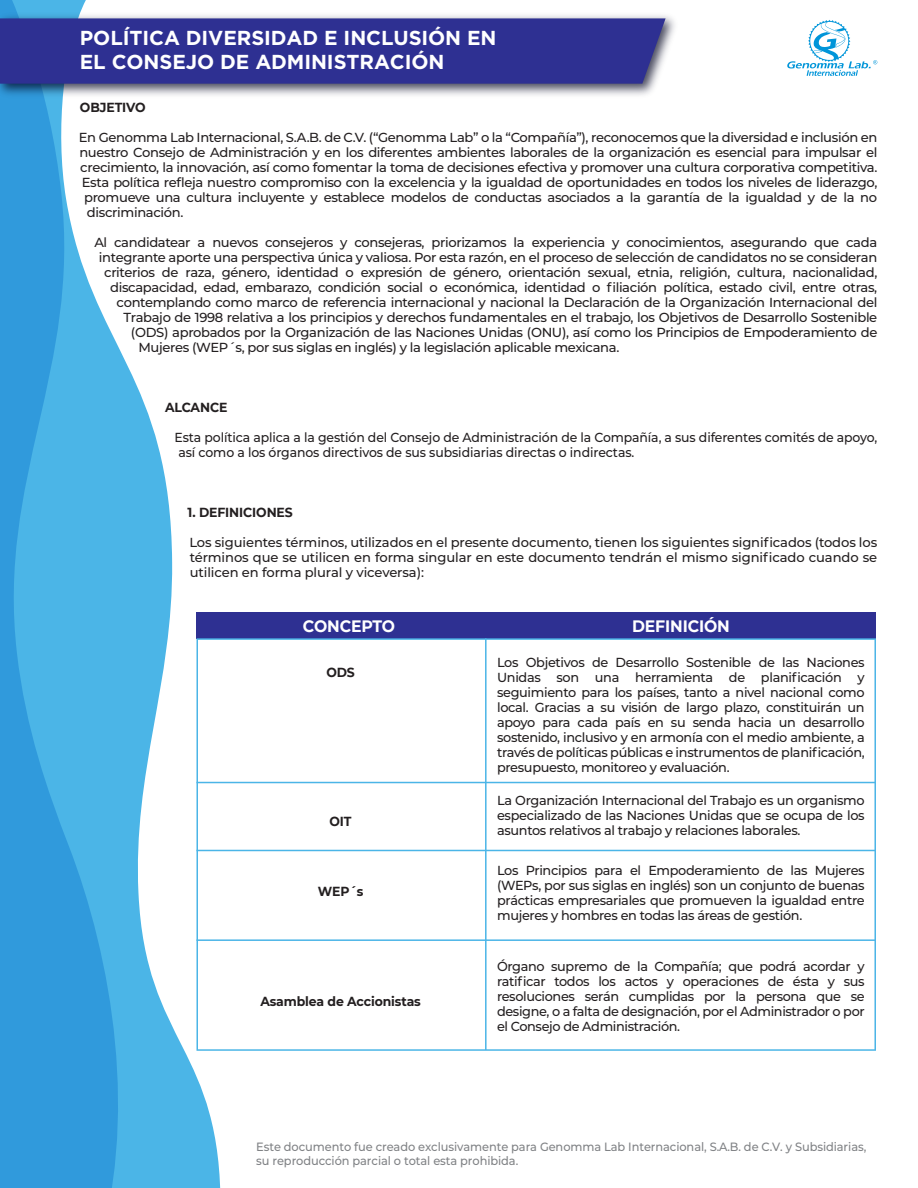
<style>
.page{position:relative;width:918px;height:1188px;background:#fff}
.page>*{position:absolute;margin:0;border:0;box-sizing:border-box;transform-origin:0 0}
.t1{font:700 20.25px/24.3px "Gotham";letter-spacing:-.005em;color:#fff}
.t2{font:700 16.5px "Montserrat";letter-spacing:-.01em;color:#fff;scale:.95 1}
.t3{font:500 13.05px/15px "Montserrat";letter-spacing:-.025em;color:#231f20;text-align:justify}
.t4{font:500 13.05px/15px "Montserrat";letter-spacing:-.025em;color:#231f20;scale:.95 1}
.t5{font:700 13.05px "Montserrat";letter-spacing:-.01em;color:#231f20;scale:.95 1}
.t6{font:500 12px/13.6px "Montserrat";letter-spacing:-.005em;color:#808285;scale:.95 1}
</style>
<div class="page">
<svg style="left:118px;top:346px;width:103px;height:842px"></svg>
<svg style="left:0;top:0;width:118px;height:1188px;background:#4bace3"></svg>
<img style="left:0;top:10px;width:675px;height:91px">
<div style="left:0;top:18px;width:666px;height:66px;background:#2e3092"></div>
<svg style="left:787px;top:20px;width:90px;height:56px"></svg>
<div style="left:196px;top:612px;width:680px;height:26px;background:#2e3092"></div>
<svg style="left:196px;top:638px;width:680px;height:413px"></svg>
<hr style="left:485px;top:638px;width:2px;height:412px;background:#4bb5e7">
<hr style="left:196px;top:782px;width:680px;height:1px;background:#4bb5e7">
<hr style="left:196px;top:850px;width:680px;height:1px;background:#4bb5e7">
<hr style="left:196px;top:939px;width:680px;height:2px;background:#4bb5e7">
<h1 class="t1" style="left:80px;top:26px;width:418px">POLÍTICA DIVERSIDAD E INCLUSIÓN EN<br>EL CONSEJO DE ADMINISTRACIÓN</h1>
<p class="t5" style="left:80px;top:98px;width:71px">OBJETIVO</p>
<p class="t3" style="left:79px;top:129px;width:800px">En Genomma Lab Internacional, S.A.B. de C.V. (“Genomma Lab” o la “Compañía”), reconocemos que la diversidad e inclusión en</p>
<p class="t3" style="left:79px;top:144px;width:800px">nuestro Consejo de Administración y en los diferentes ambientes laborales de la organización es esencial para impulsar el</p>
<p class="t3" style="left:80px;top:159px;width:799px">crecimiento, la innovación, así como fomentar la toma de decisiones efectiva y promover una cultura corporativa competitiva.</p>
<p class="t3" style="left:82px;top:174px;width:797px">Esta política refleja nuestro compromiso con la excelencia y la igualdad de oportunidades en todos los niveles de liderazgo,</p>
<p class="t3" style="left:84px;top:189px;width:795px">promueve una cultura incluyente y establece modelos de conductas asociados a la garantía de la igualdad y de la no</p>
<p class="t3" style="left:87px;top:204px;width:98px">discriminación.</p>
<p class="t3" style="left:94px;top:234px;width:784px">Al candidatear a nuevos consejeros y consejeras, priorizamos la experiencia y conocimientos, asegurando que cada</p>
<p class="t3" style="left:99px;top:249px;width:780px">integrante aporte una perspectiva única y valiosa. Por esta razón, en el proceso de selección de candidatos no se consideran</p>
<p class="t3" style="left:104px;top:264px;width:775px">criterios de raza, género, identidad o expresión de género, orientación sexual, etnia, religión, cultura, nacionalidad,</p>
<p class="t3" style="left:110px;top:279px;width:769px">discapacidad, edad, embarazo, condición social o económica, identidad o filiación política, estado civil, entre otras,</p>
<p class="t3" style="left:117px;top:294px;width:762px">contemplando como marco de referencia internacional y nacional la Declaración de la Organización Internacional del</p>
<p class="t3" style="left:124px;top:309px;width:755px">Trabajo de 1998 relativa a los principios y derechos fundamentales en el trabajo, los Objetivos de Desarrollo Sostenible</p>
<p class="t3" style="left:131px;top:324px;width:748px">(ODS) aprobados por la Organización de las Naciones Unidas (ONU), así como los Principios de Empoderamiento de</p>
<p class="t3" style="left:138px;top:339px;width:482px">Mujeres (WEP´s, por sus siglas en inglés) y la legislación aplicable mexicana.</p>
<p class="t5" style="left:165px;top:398px;width:67px">ALCANCE</p>
<p class="t4" style="left:175px;top:429px;width:741px">Esta política aplica a la gestión del Consejo de Administración de la Compañía, a sus diferentes comités de apoyo, así como a los órganos directivos de sus subsidiarias directas o indirectas.</p>
<p class="t5" style="left:188px;top:503px;width:112px">1. DEFINICIONES</p>
<p class="t3" style="left:189px;top:534px;width:689px">Los siguientes términos, utilizados en el presente documento, tienen los siguientes significados (todos los términos que se utilicen en forma singular en este documento tendrán el mismo significado cuando se utilicen en forma plural y viceversa):</p>
<p class="t2" style="left:303px;top:614px;width:98px">CONCEPTO</p>
<p class="t2" style="left:632px;top:614px;width:104px">DEFINICIÓN</p>
<p class="t5" style="left:326px;top:663px;width:32px">ODS</p>
<p class="t3" style="left:497px;top:654px;width:369px">Los Objetivos de Desarrollo Sostenible de las Naciones Unidas son una herramienta de planificación y seguimiento para los países, tanto a nivel nacional como local. Gracias a su visión de largo plazo, constituirán un apoyo para cada país en su senda hacia un desarrollo sostenido, inclusivo y en armonía con el medio ambiente, a través de políticas públicas e instrumentos de planificación, presupuesto, monitoreo y evaluación.</p>
<p class="t5" style="left:330px;top:812px;width:25px">OIT</p>
<p class="t5" style="left:318px;top:882px;width:49px">WEP´s</p>
<p class="t5" style="left:260px;top:992px;width:171px">Asamblea de Accionistas</p>
<p class="t3" style="left:497px;top:792px;width:369px">La Organización Internacional del Trabajo es un organismo especializado de las Naciones Unidas que se ocupa de los asuntos relativos al trabajo y relaciones laborales.</p>
<p class="t3" style="left:497px;top:862px;width:369px">Los Principios para el Empoderamiento de las Mujeres (WEPs, por sus siglas en inglés) son un conjunto de buenas prácticas empresariales que promueven la igualdad entre mujeres y hombres en todas las áreas de gestión.</p>
<p class="t3" style="left:497px;top:958px;width:369px">Órgano supremo de la Compañía; que podrá acordar y ratificar todos los actos y operaciones de ésta y sus resoluciones serán cumplidas por la persona que se designe, o a falta de designación, por el Administrador o por el Consejo de Administración.</p>
<p class="t6" style="left:256px;top:1139px;width:644px">Este documento fue creado exclusivamente para Genomma Lab Internacional, S.A.B. de C.V. y Subsidiarias, su reproducción parcial o total esta prohibida.</p>
</div>
